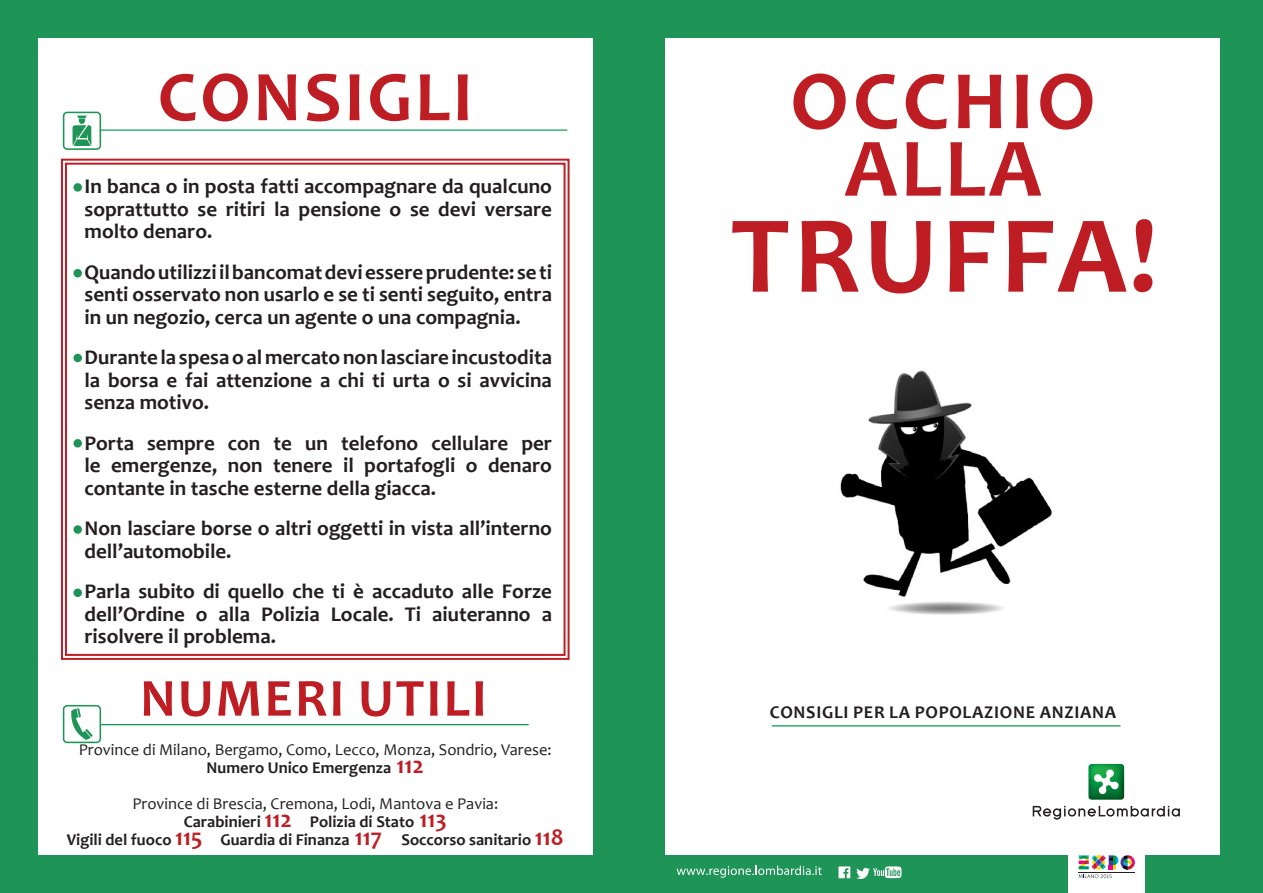
<style>
.page{position:relative;width:1263px;height:893px;background:#1e9557}
.page>*{position:absolute;margin:0;border:0;box-sizing:border-box;transform-origin:0 0}
.t1{font:700 111px "Candara";letter-spacing:.04em;color:#be1e23}
.t2{font:700 84px/67.5px "Candara";letter-spacing:.04em;color:#be1e23;text-align:center}
.t3{font:700 72px "Candara";letter-spacing:.04em;color:#be1e23}
.t4{font:700 54px "Candara";letter-spacing:.04em;color:#be1e23}
.t5{font:700 21px/22.5px "Candara";color:#231f20;text-align:justify}
.t6{font:700 18px "Candara";letter-spacing:.04em;color:#231f20}
.t7{font:700 16.5px "Candara";color:#231f20}
.t8{font:16.5px "Candara";color:#231f20}
.s1{font-size:24px;color:#be1e23}
</style>
<div class="page">
<div style="left:38px;top:38px;width:555px;height:817px;background:#fff"></div>
<div style="left:665px;top:38px;width:555px;height:817px;background:#fff"></div>
<div style="left:1068px;top:844px;width:77px;height:49px;background:#fff"></div>
<svg style="left:1079px;top:855px;width:56px;height:23px"></svg>
<hr style="left:1079px;top:873px;width:56px;height:1px;background:#231f20">
<img style="left:1088px;top:764px;width:36px;height:36px">
<svg style="left:1093px;top:769px;width:26px;height:25px"></svg>
<svg style="left:1033px;top:806px;width:147px;height:14px"></svg>
<svg style="left:838px;top:866px;width:12px;height:12px"></svg>
<svg style="left:856px;top:866px;width:45px;height:13px"></svg>
<svg style="left:677px;top:866px;width:145px;height:12px"></svg>
<hr style="left:101px;top:724px;width:428px;height:1px;background:#00964c">
<svg style="left:63px;top:705px;width:38px;height:38px"></svg>
<svg style="left:61px;top:158px;width:509px;height:502px"></svg>
<div style="left:65px;top:163px;width:500px;height:493px;border:2px solid #be1e23"></div>
<hr style="left:100px;top:130px;width:467px;height:1px;background:#00964c">
<svg style="left:63px;top:112px;width:38px;height:38px"></svg>
<img style="left:840px;top:370px;width:212px;height:245px">
<div style="left:73px;top:183px;width:9px;height:9px;background:#1e9557;border-radius:50%"></div>
<div style="left:73px;top:269px;width:9px;height:8px;background:#1e9557;border-radius:50%"></div>
<div style="left:73px;top:354px;width:9px;height:8px;background:#1e9557;border-radius:50%"></div>
<div style="left:73px;top:439px;width:9px;height:9px;background:#1e9557;border-radius:50%"></div>
<div style="left:73px;top:525px;width:9px;height:9px;background:#1e9557;border-radius:50%"></div>
<div style="left:73px;top:588px;width:9px;height:9px;background:#1e9557;border-radius:50%"></div>
<hr style="left:772px;top:725px;width:348px;height:1px;background:#00964c">
<p class="t3" style="left:158px;top:53px;width:317px">CONSIGLI</p>
<p class="t5" style="left:85px;top:175px;width:469px">In banca o in posta fatti accompagnare da qualcuno soprattutto se ritiri la pensione o se devi versare molto denaro.</p>
<p class="t5" style="left:85px;top:261px;width:469px">Quando utilizzi il bancomat devi essere prudente: se ti senti osservato non usarlo e se ti senti seguito, entra in un negozio, cerca un agente o una compagnia.</p>
<p class="t5" style="left:85px;top:346px;width:469px">Durante la spesa o al mercato non lasciare incustodita la borsa e fai attenzione a chi ti urta o si avvicina senza motivo.</p>
<p class="t5" style="left:85px;top:432px;width:469px">Porta sempre con te un telefono cellulare per le emergenze, non tenere il portafogli o denaro contante in tasche esterne della giacca.</p>
<p class="t5" style="left:85px;top:517px;width:469px">Non lasciare borse o altri oggetti in vista all’interno dell’automobile.</p>
<p class="t5" style="left:85px;top:580px;width:469px">Parla subito di quello che ti è accaduto alle Forze dell’Ordine o alla Polizia Locale. Ti aiuteranno a risolvere il problema.</p>
<p class="t4" style="left:140px;top:665px;width:348px">NUMERI UTILI</p>
<p class="t8" style="left:79px;top:740px;width:474px">Province di Milano, Bergamo, Como, Lecco, Monza, Sondrio, Varese:</p>
<p class="t7" style="left:207px;top:758px;width:219px">Numero Unico Emergenza <span class="s1">112</span></p>
<p class="t8" style="left:132px;top:794px;width:367px">Province di Brescia, Cremona, Lodi, Mantova e Pavia:</p>
<p class="t7" style="left:184px;top:812px;width:265px">Carabinieri <span class="s1">112</span> Polizia di Stato <span class="s1">113</span></p>
<p class="t7" style="left:67px;top:830px;width:498px">Vigili del fuoco <span class="s1">115</span> Guardia di Finanza <span class="s1">117</span> Soccorso sanitario <span class="s1">118</span></p>
<p class="t2" style="left:790px;top:67px;width:307px">OCCHIO<br>ALLA</p>
<p class="t1" style="left:731px;top:189px;width:428px">TRUFFA!</p>
<p class="t6" style="left:770px;top:701px;width:348px">CONSIGLI PER LA POPOLAZIONE ANZIANA</p>
</div>
